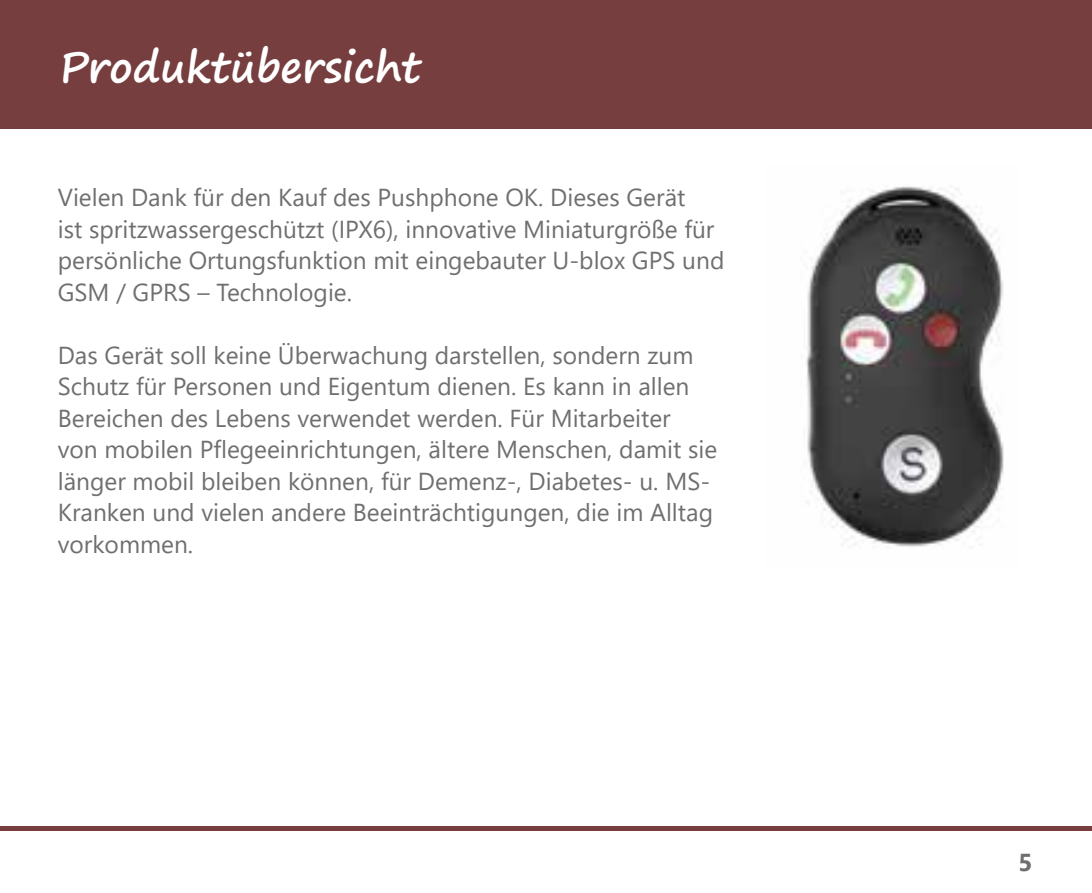
<style>
.page{position:relative;width:1092px;height:893px;background:#fff}
.page>*{position:absolute;margin:0;border:0;box-sizing:border-box;transform-origin:0 0}
.t1{font:700 42px "Segoe Print";color:#fff}
.t2{font:24.5px/31.5px "Segoe UI";color:#706f6f}
.t3{font:700 24.5px "Segoe UI";color:#706f6f}
</style>
<div class="page">
<div style="left:0;top:0;width:1091px;height:129px;background:#773e3f"></div>
<div style="left:0;top:825px;width:1091px;height:5px;background:#773e3f"></div>
<img style="left:806px;top:186px;width:198px;height:361px">
<h1 class="t1" style="left:60px;top:29px;width:363px">Produktübersicht</h1>
<p class="t2" style="left:58px;top:181px;width:668px">Vielen Dank für den Kauf des Pushphone OK. Dieses Gerät<br>ist spritzwassergeschützt (IPX6), innovative Miniaturgröße für persönliche Ortungsfunktion mit eingebauter U-blox GPS und GSM / GPRS – Technologie.</p>
<p class="t2" style="left:58px;top:339px;width:661px">Das Gerät soll keine Überwachung darstellen, sondern zum Schutz für Personen und Eigentum dienen. Es kann in allen Bereichen des Lebens verwendet werden. Für Mitarbeiter<br>von mobilen Pflegeeinrichtungen, ältere Menschen, damit sie länger mobil bleiben können, für Demenz-, Diabetes- u. MS-Kranken und vielen andere Beeinträchtigungen, die im Alltag vorkommen.</p>
<p class="t3" style="left:1018px;top:843px;width:16px">5</p>
</div>
